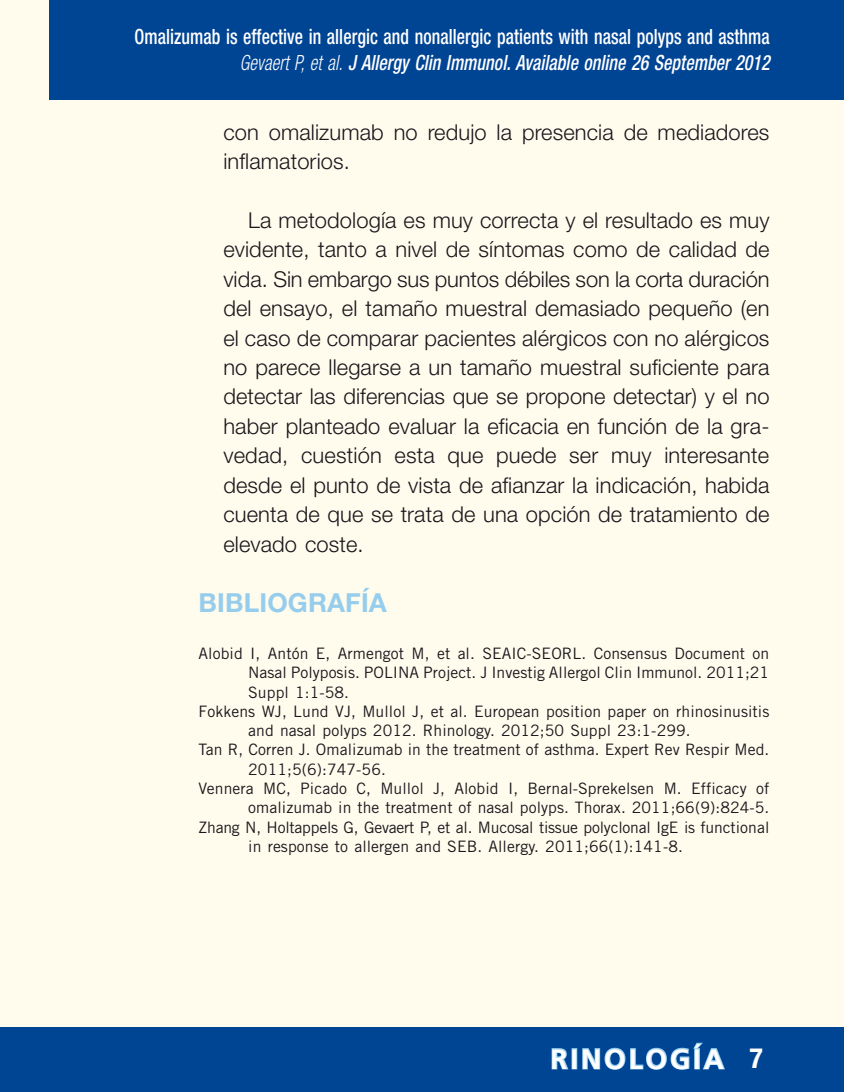
<style>
.page{position:relative;width:844px;height:1092px;background:#fff}
.page>*{position:absolute;margin:0;border:0;box-sizing:border-box;transform-origin:0 0}
.t1{font:700 28px "Frutiger LT Std";letter-spacing:.1em;color:#fff}
.t2{font:700 26.25px "Helvetica Neue LT Std";letter-spacing:.005em;color:#96cdec}
.t3{font:300 21.88px/29.4px "Helvetica Neue LT Std";letter-spacing:.005em;color:#1a171c}
.t4{font:500 condensed 21px/26.2px "Helvetica Neue LT Std";letter-spacing:.005em;color:#fff;text-align:right;scale:.85 1}
.t5{font:15.75px "Trade Gothic LT Std";letter-spacing:.005em;color:#1a171c}
.t6{font:15.75px "Trade Gothic LT Std";letter-spacing:-.015em;color:#1a171c}
.s1{font-weight:300;font-style:italic}
.s2{font-style:italic}
.s3{font-family:"Helvetica Neue LT Std";font-stretch:condensed}
</style>
<div class="page">
<div style="left:0;top:0;width:843px;height:1091px;background:#fffcee"></div>
<div style="left:0;top:1027px;width:843px;height:64px;background:#004494"></div>
<div style="left:50px;top:0;width:793px;height:99px;background:#004494"></div>
<svg style="left:551px;top:1048px;width:18px;height:22px"></svg>
<div style="left:571px;top:1047px;width:6px;height:22px;border:2px solid #96cdec"></div>
<svg style="left:582px;top:1042px;width:143px;height:28px"></svg>
<p class="t4" style="left:134px;top:23px;width:748px">Omalizumab is effective in allergic and nonallergic patients with nasal polyps and asthma<br><span class="s1">Gevaert P, et al.</span> <span class="s2">J Allergy Clin Immunol. Available online 26 September 2012</span></p>
<p class="t3" style="left:223px;top:117px;width:547px">con omalizumab no redujo la presencia de mediadores inflamatorios.</p>
<p class="t3" style="left:223px;top:205px;width:547px;text-align:justify;text-indent:25px">La metodología es muy correcta y el resultado es muy evidente, tanto a nivel de síntomas como de calidad de vida. Sin embargo sus puntos débiles son la corta duración del ensayo, el tamaño muestral demasiado pequeño (en el caso de comparar pacientes alérgicos con no alérgicos no parece llegarse a un tamaño muestral suficiente para detectar las diferencias que se propone detectar) y el no haber planteado evaluar la eficacia en función de la gra&shy;vedad, cuestión esta que puede ser muy interesante desde el punto de vista de afianzar la indicación, habida cuenta de que se trata de una opción de tratamiento de elevado coste.</p>
<p class="t2" style="left:198px;top:586px;width:35px">BIBLIOGR</p>
<p class="t2" style="left:327px;top:586px;width:61px">AFÍA</p>
<p class="t5" style="left:198px;top:644px;width:572px">Alobid I, Antón E, Armengot M, et al. SEAIC-SEORL. Consensus Document on</p>
<p class="t5" style="left:248px;top:663px;width:522px">Nasal Polyposis. POLINA Project. J Investig Allergol Clin Immunol. 2011;21</p>
<p class="t5" style="left:248px;top:682px;width:102px">Suppl 1:1-58.</p>
<p class="t5" style="left:198px;top:701px;width:572px">Fokkens WJ, Lund VJ, Mullol J, et al. European position paper on rhinosinusitis</p>
<p class="t5" style="left:248px;top:721px;width:444px">and nasal polyps 2012. Rhinology. 2012;50 Suppl 23:1-299.</p>
<p class="t5" style="left:198px;top:740px;width:572px">Tan R, Corren J. Omalizumab in the treatment of asthma. Expert Rev Respir Med.</p>
<p class="t5" style="left:248px;top:759px;width:139px">2011;5(6):747-56.</p>
<p class="t5" style="left:198px;top:778px;width:572px">Vennera MC, Picado C, Mullol J, Alobid I, Bernal-Sprekelsen M. Efficacy of</p>
<p class="t5" style="left:248px;top:798px;width:522px">omalizumab in the treatment of nasal polyps. Thorax. 2011;66(9):824-5.</p>
<p class="t6" style="left:198px;top:817px;width:572px">Zhang N, Holtappels G, Gevaert P, et al. Mucosal tissue polyclonal IgE is functional</p>
<p class="t5" style="left:248px;top:836px;width:436px">in response to allergen and SEB. Allergy. 2011;66(1):141-8.</p>
<p class="t1" style="left:550px;top:1042px;width:214px">RINOLOGÍA <span class="s3">7</span></p>
</div>
